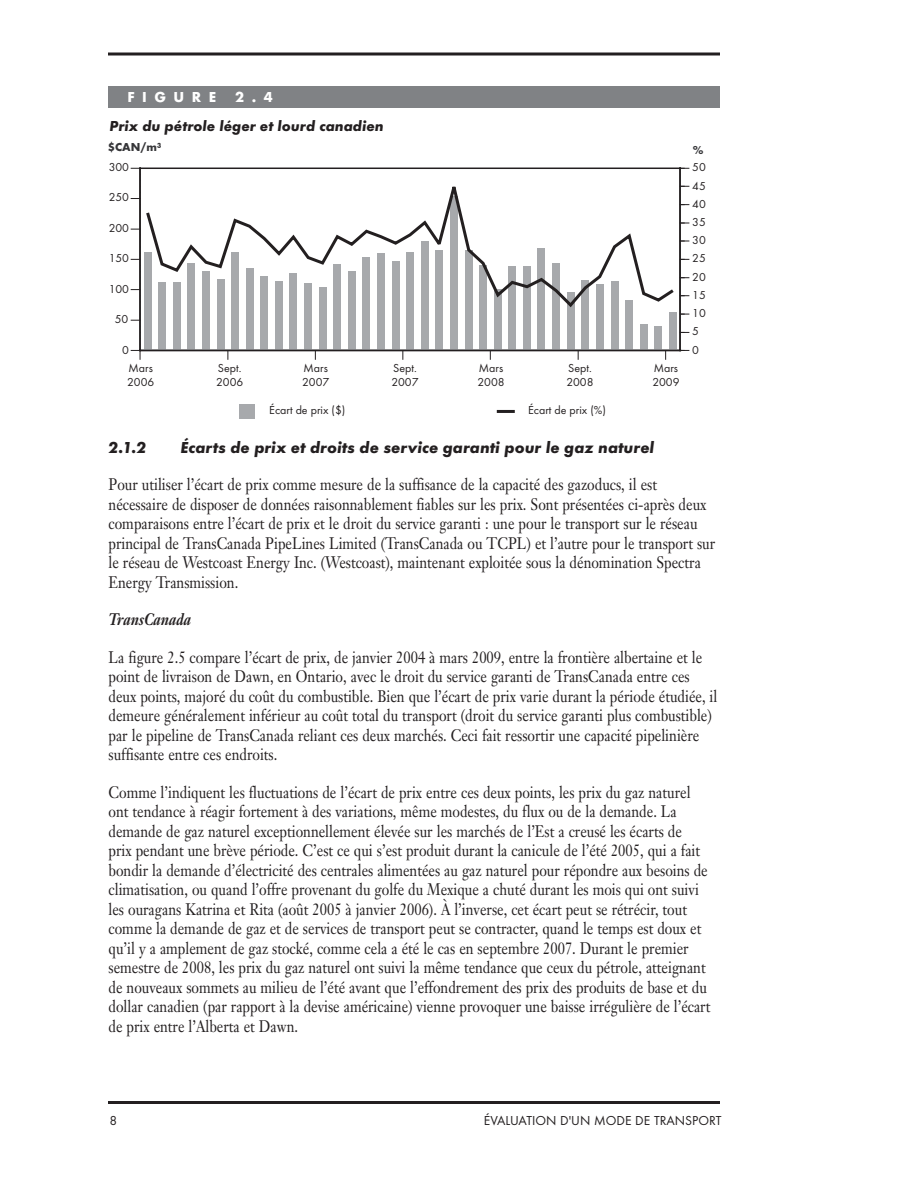
<style>
.page{position:relative;width:918px;height:1188px;background:#fff}
.page>*{position:absolute;margin:0;border:0;box-sizing:border-box;transform-origin:0 0}
.t1{font:16.5px/19.5px "Janson Text";color:#231f20;scale:.85 1}
.t2{font:italic 700 16.5px "Futura TOT";color:#231f20}
.t3{font:italic 700 16.5px "Janson Text";color:#231f20;scale:.85 1}
.t4{font:italic 700 15px "Futura TOT";color:#231f20}
.t5{font:700 15px "Futura TOT";color:#fff}
.t6{font:13.5px "Futura TOT Boo";color:#231f20}
.t7{font:12px/14.4px "Futura TOT Boo";color:#231f20}
.t8{font:700 12px "Futura TOT";color:#363639}
</style>
<div class="page">
<svg style="left:108px;top:52px;width:612px;height:4px"></svg>
<hr style="left:108px;top:1101px;width:612px;height:3px;background:#231f20">
<div style="left:108px;top:86px;width:612px;height:23px;background:#808285"></div>
<hr style="left:139px;top:168px;width:542px;height:1px;background:#231f20">
<div style="left:144px;top:252px;width:7px;height:98px;background:#a7a9ac"></div>
<div style="left:158px;top:282px;width:8px;height:68px;background:#a7a9ac"></div>
<div style="left:173px;top:282px;width:7px;height:68px;background:#a7a9ac"></div>
<div style="left:188px;top:263px;width:7px;height:87px;background:#a7a9ac"></div>
<div style="left:202px;top:271px;width:8px;height:79px;background:#a7a9ac"></div>
<div style="left:217px;top:279px;width:7px;height:71px;background:#a7a9ac"></div>
<div style="left:231px;top:253px;width:8px;height:97px;background:#a7a9ac"></div>
<div style="left:246px;top:268px;width:7px;height:82px;background:#a7a9ac"></div>
<div style="left:261px;top:276px;width:7px;height:74px;background:#a7a9ac"></div>
<div style="left:275px;top:281px;width:8px;height:69px;background:#a7a9ac"></div>
<div style="left:290px;top:273px;width:7px;height:77px;background:#a7a9ac"></div>
<div style="left:304px;top:283px;width:8px;height:67px;background:#a7a9ac"></div>
<div style="left:319px;top:287px;width:7px;height:63px;background:#a7a9ac"></div>
<div style="left:334px;top:264px;width:7px;height:86px;background:#a7a9ac"></div>
<div style="left:348px;top:271px;width:7px;height:79px;background:#a7a9ac"></div>
<div style="left:363px;top:258px;width:7px;height:92px;background:#a7a9ac"></div>
<div style="left:377px;top:253px;width:7px;height:97px;background:#a7a9ac"></div>
<div style="left:392px;top:261px;width:7px;height:89px;background:#a7a9ac"></div>
<div style="left:406px;top:253px;width:8px;height:97px;background:#a7a9ac"></div>
<div style="left:421px;top:241px;width:7px;height:109px;background:#a7a9ac"></div>
<div style="left:436px;top:250px;width:7px;height:100px;background:#a7a9ac"></div>
<div style="left:450px;top:196px;width:8px;height:154px;background:#a7a9ac"></div>
<div style="left:465px;top:250px;width:7px;height:100px;background:#a7a9ac"></div>
<div style="left:480px;top:265px;width:7px;height:85px;background:#a7a9ac"></div>
<div style="left:494px;top:289px;width:7px;height:61px;background:#a7a9ac"></div>
<div style="left:509px;top:267px;width:7px;height:83px;background:#a7a9ac"></div>
<div style="left:523px;top:267px;width:8px;height:83px;background:#a7a9ac"></div>
<div style="left:538px;top:249px;width:7px;height:101px;background:#a7a9ac"></div>
<div style="left:553px;top:263px;width:7px;height:87px;background:#a7a9ac"></div>
<div style="left:567px;top:292px;width:7px;height:58px;background:#a7a9ac"></div>
<div style="left:582px;top:280px;width:7px;height:70px;background:#a7a9ac"></div>
<div style="left:596px;top:284px;width:8px;height:66px;background:#a7a9ac"></div>
<div style="left:611px;top:281px;width:7px;height:69px;background:#a7a9ac"></div>
<div style="left:625px;top:300px;width:8px;height:50px;background:#a7a9ac"></div>
<div style="left:640px;top:325px;width:7px;height:25px;background:#a7a9ac"></div>
<div style="left:654px;top:326px;width:8px;height:24px;background:#a7a9ac"></div>
<div style="left:669px;top:312px;width:7px;height:38px;background:#a7a9ac"></div>
<svg style="left:131px;top:168px;width:8px;height:31px"></svg>
<svg style="left:131px;top:228px;width:8px;height:32px"></svg>
<svg style="left:131px;top:289px;width:8px;height:2px"></svg>
<svg style="left:131px;top:319px;width:10px;height:41px"></svg>
<hr style="left:139px;top:350px;width:542px;height:1px;background:#231f20">
<hr style="left:679px;top:168px;width:2px;height:183px;background:#231f20">
<hr style="left:139px;top:168px;width:2px;height:183px;background:#231f20">
<svg style="left:146px;top:186px;width:528px;height:123px"></svg>
<div style="left:239px;top:404px;width:16px;height:15px;background:#a7a9ac"></div>
<hr style="left:497px;top:410px;width:18px;height:3px;background:#231f20">
<p class="t5" style="left:128px;top:88px;width:90px">FI GURE</p>
<p class="t5" style="left:235px;top:88px;width:39px">2.4</p>
<p class="t4" style="left:110px;top:117px;width:276px">Prix du pétrole léger et lourd canadien</p>
<p class="t8" style="left:108px;top:140px;width:55px">$CAN/M³</p>
<p class="t8" style="left:693px;top:143px;width:12px">%</p>
<p class="t7" style="left:109px;top:160px;width:22px">300</p>
<p class="t7" style="left:109px;top:190px;width:22px">250</p>
<p class="t7" style="left:109px;top:221px;width:22px">200</p>
<p class="t7" style="left:109px;top:251px;width:22px">150</p>
<p class="t7" style="left:109px;top:282px;width:22px">100</p>
<p class="t7" style="left:115px;top:312px;width:15px">50</p>
<p class="t7" style="left:122px;top:342px;width:8px">0</p>
<p class="t7" style="left:127px;top:360px;width:29px">Mars<br>2006</p>
<p class="t7" style="left:216px;top:360px;width:29px">Sept.<br>2006</p>
<p class="t7" style="left:302px;top:360px;width:29px">Mars<br>2007</p>
<p class="t7" style="left:391px;top:360px;width:29px">Sept.<br>2007</p>
<p class="t7" style="left:477px;top:360px;width:29px">Mars<br>2008</p>
<p class="t7" style="left:566px;top:360px;width:29px">Sept.<br>2008</p>
<p class="t7" style="left:652px;top:360px;width:29px">Mars<br>2009</p>
<p class="t7" style="left:269px;top:403px;width:78px">Écart de prix ($)</p>
<p class="t7" style="left:528px;top:403px;width:79px">Écart de prix (%)</p>
<p class="t7" style="left:692px;top:160px;width:15px">50</p>
<p class="t7" style="left:692px;top:178px;width:15px">45</p>
<p class="t7" style="left:692px;top:196px;width:15px">40</p>
<p class="t7" style="left:692px;top:215px;width:15px">35</p>
<p class="t7" style="left:692px;top:233px;width:15px">30</p>
<p class="t7" style="left:692px;top:251px;width:15px">25</p>
<p class="t7" style="left:692px;top:269px;width:15px">20</p>
<p class="t7" style="left:692px;top:288px;width:15px">15</p>
<p class="t7" style="left:692px;top:306px;width:15px">10</p>
<p class="t7" style="left:692px;top:324px;width:8px">5</p>
<p class="t7" style="left:692px;top:342px;width:8px">0</p>
<p class="t2" style="left:109px;top:437px;width:39px">2.1.2</p>
<p class="t2" style="left:181px;top:437px;width:475px">Écarts de prix et droits de service garanti pour le gaz naturel</p>
<p class="t1" style="left:109px;top:475px;width:715px">Pour utiliser l’écart de prix comme mesure de la suffisance de la capacité des gazoducs, il est nécessaire de disposer de données raisonnablement fiables sur les prix. Sont présentées ci-après deux comparaisons entre l’écart de prix et le droit du service garanti : une pour le transport sur le réseau principal de TransCanada PipeLines Limited (TransCanada ou TCPL) et l’autre pour le transport sur le réseau de Westcoast Energy Inc. (Westcoast), maintenant exploitée sous la dénomination Spectra Energy Transmission.</p>
<p class="t3" style="left:109px;top:609px;width:99px">TransCanada</p>
<p class="t1" style="left:109px;top:647px;width:718px">La figure 2.5 compare l’écart de prix, de janvier 2004 à mars 2009, entre la frontière albertaine et le point de livraison de Dawn, en Ontario, avec le droit du service garanti de TransCanada entre ces deux points, majoré du coût du combustible. Bien que l’écart de prix varie durant la période étudiée, il demeure généralement inférieur au coût total du transport (droit du service garanti plus combustible) par le pipeline de TransCanada reliant ces deux marchés. Ceci fait ressortir une capacité pipelinière suffisante entre ces endroits.</p>
<p class="t1" style="left:109px;top:782px;width:710px">Comme l’indiquent les fluctuations de l’écart de prix entre ces deux points, les prix du gaz naturel ont tendance à réagir fortement à des variations, même modestes, du flux ou de la demande. La demande de gaz naturel exceptionnellement élevée sur les marchés de l’Est a creusé les écarts de<br>prix pendant une brève période. C’est ce qui s’est produit durant la canicule de l’été 2005, qui a fait bondir la demande d’électricité des centrales alimentées au gaz naturel pour répondre aux besoins de climatisation, ou quand l’offre provenant du golfe du Mexique a chuté durant les mois qui ont suivi les ouragans Katrina et Rita (août 2005 à janvier 2006). À l’inverse, cet écart peut se rétrécir, tout comme la demande de gaz et de services de transport peut se contracter, quand le temps est doux et qu’il y a amplement de gaz stocké, comme cela a été le cas en septembre 2007. Durant le premier semestre de 2008, les prix du gaz naturel ont suivi la même tendance que ceux du pétrole, atteignant de nouveaux sommets au milieu de l’été avant que l’effondrement des prix des produits de base et du dollar canadien (par rapport à la devise américaine) vienne provoquer une baisse irrégulière de l’écart de prix entre l’Alberta et Dawn.</p>
<p class="t6" style="left:110px;top:1112px;width:9px">8</p>
<p class="t6" style="left:484px;top:1112px;width:239px">évaluatio n d'un mod e de transpo rt</p>
</div>
